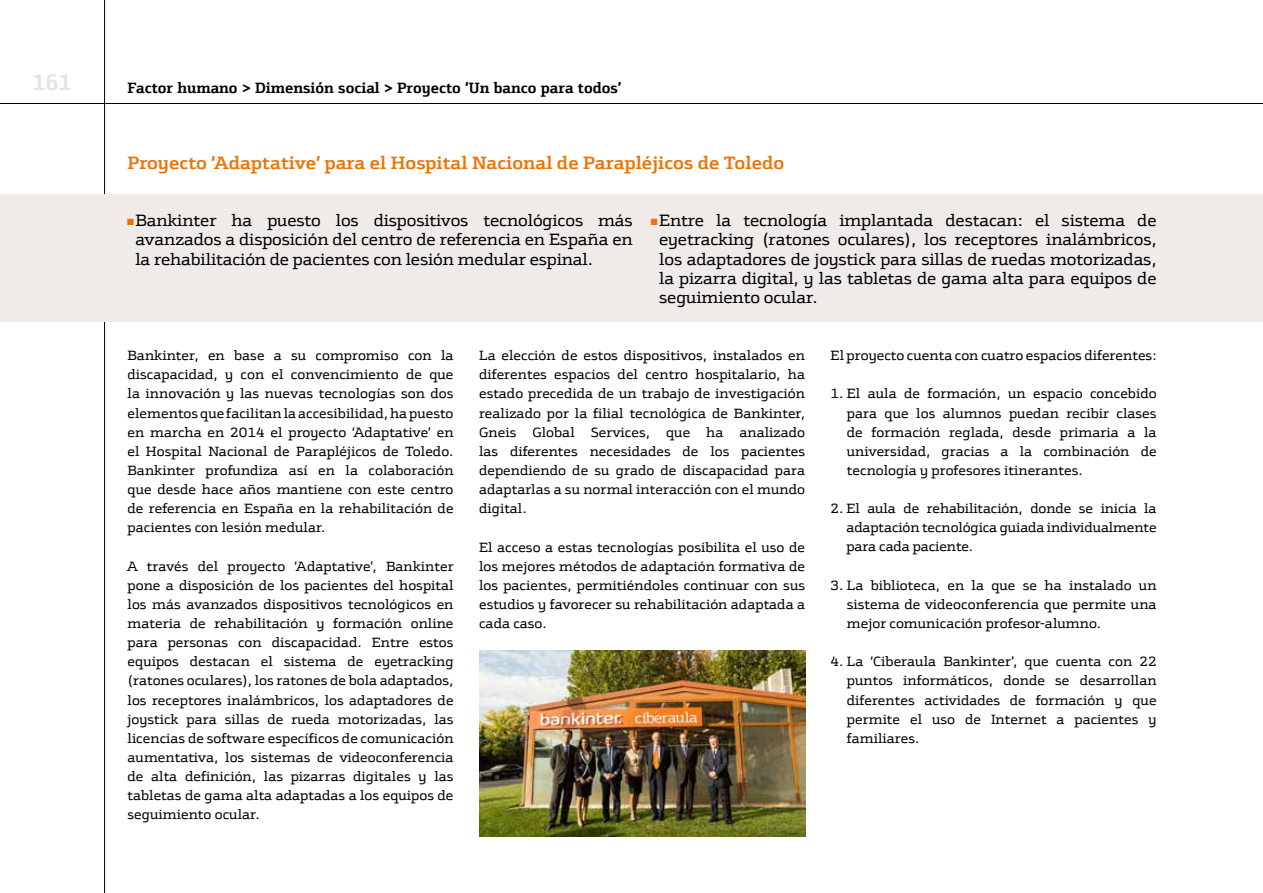
<style>
.page{position:relative;width:1263px;height:893px;background:#fff}
.page>*{position:absolute;margin:0;border:0;box-sizing:border-box;transform-origin:0 0}
.t1{font:700 22.5px "Bankinter Text";color:#e3e4e4}
.t2{font:700 18px "Bankinter";color:#ec7405}
.t3{font:16.5px/19.2px "Bankinter";letter-spacing:-.01em;color:#000;text-align:justify}
.t4{font:700 15px "Bankinter Text";color:#000}
.t5{font:13.5px/19.2px "Bankinter";color:#000;text-align:justify}
.s1{color:#ec7405}
</style>
<div class="page">
<hr style="left:104px;top:0;width:1px;height:893px;background:#000">
<hr style="left:0;top:103px;width:1263px;height:1px;background:#000">
<div style="left:0;top:195px;width:1263px;height:127px;background:#f0ebe8"></div>
<img style="left:479px;top:651px;width:326px;height:185px">
<h1 class="t1" style="left:33px;top:68px;width:41px">161</h1>
<p class="t4" style="left:128px;top:79px;width:495px">Factor humano &gt; Dimensión social &gt; Proyecto ‘Un banco para todos’</p>
<h2 class="t2" style="left:128px;top:152px;width:658px">Proyecto ‘Adaptative’ para el Hospital Nacional de Parapléjicos de Toledo</h2>
<p class="t3" style="left:135px;top:211px;width:499px;text-indent:-8px"><span class="s1">■</span> Bankinter ha puesto los dispositivos tecnológicos más avanzados a disposición del centro de referencia en España en la rehabilitación de pacientes con lesión medular espinal.</p>
<p class="t3" style="left:659px;top:211px;width:499px;text-indent:-8px"><span class="s1">■</span> Entre la tecnología implantada destacan: el sistema de eyetracking (ratones oculares), los receptores inalámbricos, los adaptadores de joystick para sillas de ruedas motorizadas, la pizarra digital, y las tabletas de gama alta para equipos de seguimiento ocular.</p>
<p class="t5" style="left:128px;top:346px;width:327px">Bankinter, en base a su compromiso con la discapacidad, y con el convencimiento de que la innovación y las nuevas tecnologías son dos elementos que facilitan la accesibilidad, ha puesto en marcha en 2014 el proyecto ‘Adaptative’ en el Hospital Nacional de Parapléjicos de Toledo.<br>Bankinter profundiza así en la colaboración que desde hace años mantiene con este centro de referencia en España en la rehabilitación de pacientes con lesión medular.</p>
<p class="t5" style="left:128px;top:556px;width:328px">A través del proyecto ‘Adaptative’, Bankinter pone a disposición de los pacientes del hospital los más avanzados dispositivos tecnológicos en materia de rehabilitación y formación online para personas con discapacidad. Entre estos equipos destacan el sistema de eyetracking (ratones oculares), los ratones de bola adaptados, los receptores inalámbricos, los adaptadores de joystick para sillas de rueda motorizadas, las licencias de software específicos de comunicación aumentativa, los sistemas de videoconferencia de alta definición, las pizarras digitales y las tabletas de gama alta adaptadas a los equipos de seguimiento ocular.</p>
<p class="t5" style="left:479px;top:346px;width:328px">La elección de estos dispositivos, instalados en diferentes espacios del centro hospitalario, ha estado precedida de un trabajo de investigación realizado por la filial tecnológica de Bankinter, Gneis Global Services, que ha analizado las diferentes necesidades de los pacientes dependiendo de su grado de discapacidad para adaptarlas a su normal interacción con el mundo digital.</p>
<p class="t5" style="left:479px;top:537px;width:327px">El acceso a estas tecnologías posibilita el uso de los mejores métodos de adaptación formativa de los pacientes, permitiéndoles continuar con sus estudios y favorecer su rehabilitación adaptada a cada caso.</p>
<p class="t5" style="left:831px;top:346px;width:327px">El proyecto cuenta con cuatro espacios diferentes:</p>
<p class="t5" style="left:847px;top:384px;width:311px;text-indent:-16px">1. El aula de formación, un espacio concebido para que los alumnos puedan recibir clases de formación reglada, desde primaria a la universidad, gracias a la combinación de tecnología y profesores itinerantes.</p>
<p class="t5" style="left:846px;top:499px;width:312px;text-indent:-16px">2. El aula de rehabilitación, donde se inicia la adaptación tecnológica guiada individualmente para cada paciente.</p>
<p class="t5" style="left:847px;top:576px;width:311px;text-indent:-16px">3. La biblioteca, en la que se ha instalado un sistema de videoconferencia que permite una mejor comunicación profesor-alumno.</p>
<p class="t5" style="left:847px;top:652px;width:311px;text-indent:-16px">4. La ‘Ciberaula Bankinter’, que cuenta con 22 puntos informáticos, donde se desarrollan diferentes actividades de formación y que permite el uso de Internet a pacientes y familiares.</p>
</div>
